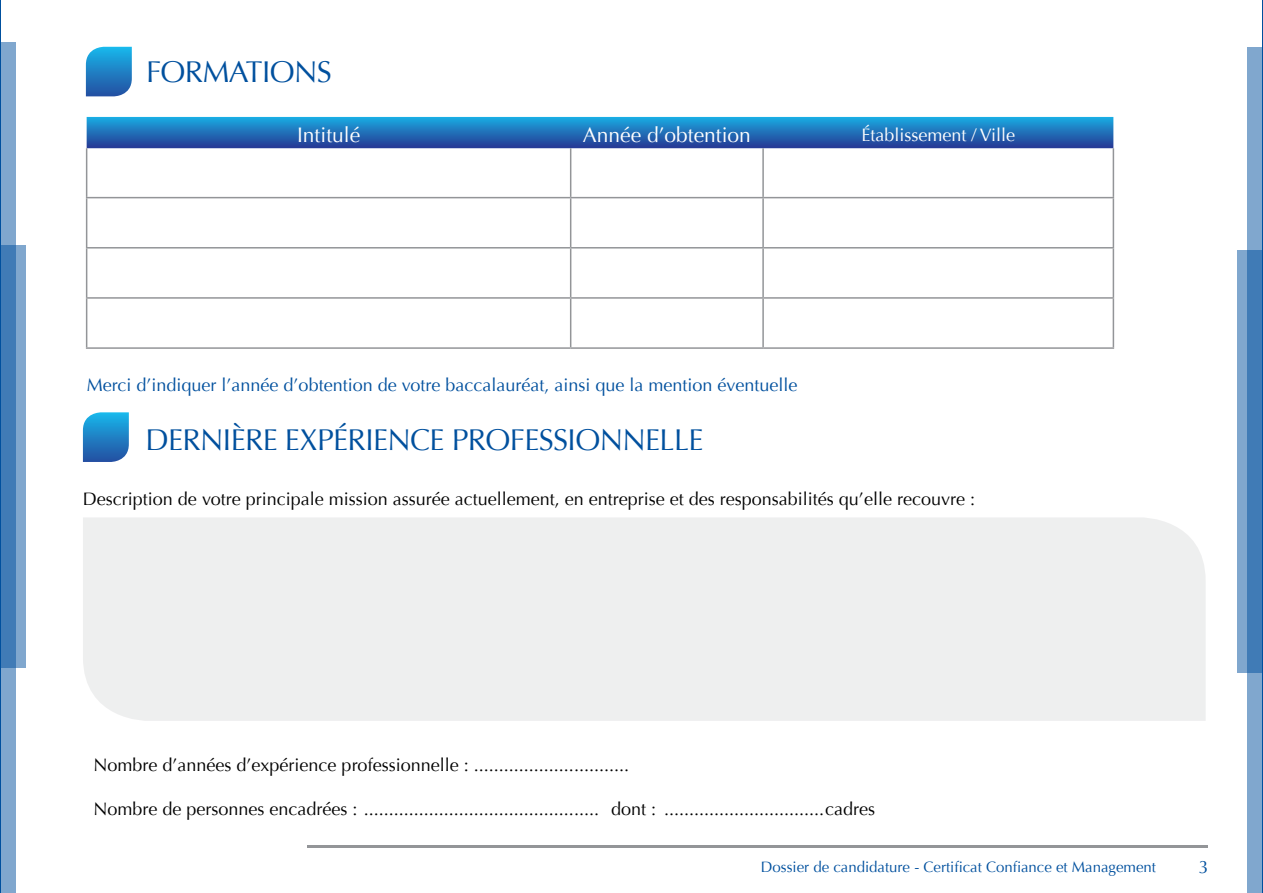
<style>
.page{position:relative;width:1263px;height:893px;background:#fff}
.page>*{position:absolute;margin:0;border:0;box-sizing:border-box;transform-origin:0 0}
.t1{font:30px "Optima";letter-spacing:-.02em;color:#00509e}
.t2{font:21px "Optima";color:#fff}
.t3{font:18px "Optima";color:#000}
.t4{font:18px "Optima";color:#00509e}
.t5{font:18px "Optima";color:#fff}
.t6{font:15px "Optima";color:#00509e}
</style>
<div class="page">
<div style="left:0;top:42px;width:16px;height:851px;background:#80a7ce"></div>
<svg style="left:1px;top:245px;width:25px;height:423px;background:#598cbf"></svg>
<hr style="left:0;top:0;width:1px;height:893px;background:#00509e">
<hr style="left:307px;top:845px;width:900px;height:3px;background:#939598">
<div style="left:1247px;top:47px;width:16px;height:846px;background:#80a7ce"></div>
<svg style="left:1237px;top:250px;width:25px;height:422px;background:#598cbf"></svg>
<hr style="left:1262px;top:0;width:1px;height:893px;background:#00509e">
<svg style="left:87px;top:117px;width:1026px;height:31px;background:#2071b9"></svg>
<hr style="left:86px;top:148px;width:1px;height:49px;background:#939598">
<hr style="left:570px;top:148px;width:1px;height:49px;background:#939598">
<hr style="left:762px;top:148px;width:2px;height:49px;background:#939598">
<hr style="left:1113px;top:148px;width:1px;height:49px;background:#939598">
<hr style="left:86px;top:197px;width:485px;height:1px;background:#939598">
<hr style="left:86px;top:198px;width:1px;height:49px;background:#939598">
<hr style="left:571px;top:197px;width:192px;height:1px;background:#939598">
<hr style="left:570px;top:198px;width:1px;height:49px;background:#939598">
<hr style="left:763px;top:197px;width:351px;height:1px;background:#939598">
<hr style="left:762px;top:198px;width:2px;height:49px;background:#939598">
<hr style="left:1113px;top:198px;width:1px;height:49px;background:#939598">
<hr style="left:86px;top:247px;width:485px;height:2px;background:#939598">
<hr style="left:86px;top:249px;width:1px;height:48px;background:#939598">
<hr style="left:571px;top:247px;width:192px;height:2px;background:#939598">
<hr style="left:570px;top:249px;width:1px;height:48px;background:#939598">
<hr style="left:763px;top:247px;width:351px;height:2px;background:#939598">
<hr style="left:762px;top:249px;width:2px;height:48px;background:#939598">
<hr style="left:1113px;top:249px;width:1px;height:48px;background:#939598">
<hr style="left:86px;top:297px;width:485px;height:2px;background:#939598">
<hr style="left:86px;top:299px;width:1px;height:48px;background:#939598">
<hr style="left:571px;top:297px;width:192px;height:2px;background:#939598">
<hr style="left:570px;top:299px;width:1px;height:48px;background:#939598">
<hr style="left:763px;top:297px;width:351px;height:2px;background:#939598">
<hr style="left:762px;top:299px;width:2px;height:48px;background:#939598">
<hr style="left:1113px;top:299px;width:1px;height:48px;background:#939598">
<hr style="left:86px;top:347px;width:485px;height:2px;background:#939598">
<hr style="left:571px;top:347px;width:192px;height:2px;background:#939598">
<hr style="left:763px;top:347px;width:351px;height:2px;background:#939598">
<svg style="left:86px;top:47px;width:46px;height:49px;background:#2b89c8"></svg>
<svg style="left:83px;top:412px;width:46px;height:50px;background:#2d8ac9"></svg>
<div style="left:83px;top:518px;width:1123px;height:203px;background:#eeefef"></div>
<h1 class="t1" style="left:146px;top:55px;width:187px">Formations</h1>
<p class="t2" style="left:297px;top:123px;width:65px">Intitulé</p>
<p class="t2" style="left:583px;top:123px;width:170px">Année d’obtention</p>
<p class="t5" style="left:861px;top:124px;width:155px">Établissement / Ville</p>
<p class="t4" style="left:87px;top:375px;width:712px">Merci d’indiquer l’année d’obtention de votre baccalauréat, ainsi que la mention éventuelle</p>
<h1 class="t1" style="left:145px;top:423px;width:559px">dernière expérience professionnelle</h1>
<p class="t3" style="left:83px;top:488px;width:893px">Description de votre principale mission assurée actuellement, en entreprise et des responsabilités qu’elle recouvre :</p>
<p class="t3" style="left:94px;top:755px;width:537px">Nombre d’années d’expérience professionnelle : ...............................</p>
<p class="t3" style="left:94px;top:798px;width:783px">Nombre de personnes encadrées : ............................................... dont : ................................cadres</p>
<p class="t6" style="left:761px;top:858px;width:397px">Dossier de candidature - Certificat Confiance et Management</p>
<p class="t4" style="left:1199px;top:857px;width:12px">3</p>
</div>
